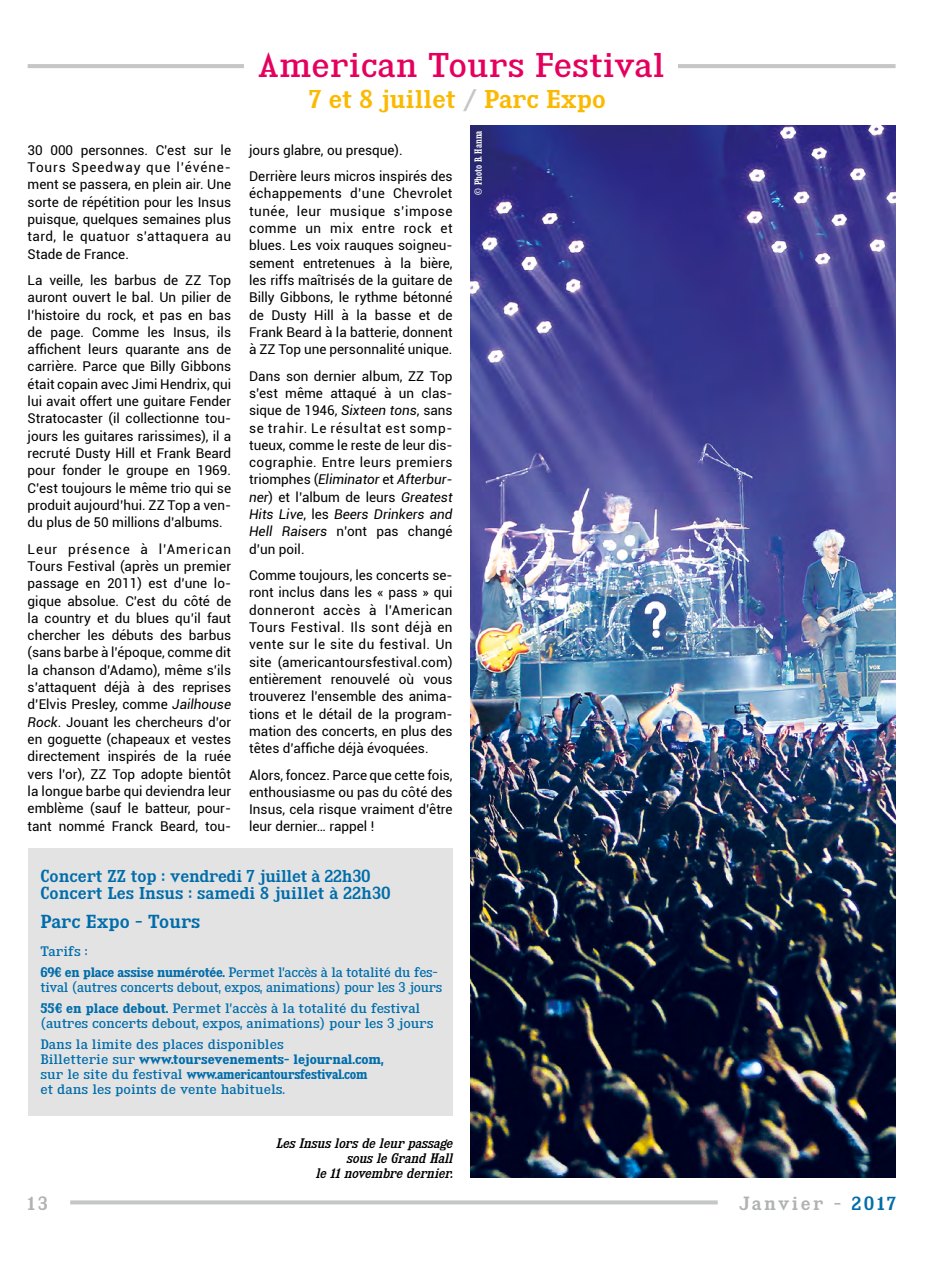
<style>
.page{position:relative;width:936px;height:1263px;background:#fff}
.page>*{position:absolute;margin:0;border:0;box-sizing:border-box;transform-origin:0 0}
.t1{font:30px "Kingsbridge Rg";color:#e5005e}
.t2{font:22.5px "Kingsbridge Sb";color:#fbb900}
.t3{font:16.5px "Kingsbridge Sb";letter-spacing:.15em;color:#b1b2b3}
.t4{font:16.5px "Kingsbridge Sb";color:#006dab}
.t5{font:15px/16.5px "Kingsbridge Sb";color:#006dab}
.t6{font:13.5px/17.2px "Roboto";color:#000;text-align:justify}
.t7{font:12px/21px "Kingsbridge Rg";letter-spacing:-.01em;color:#006dab}
.t8{font:12px/21px "Kingsbridge Rg";letter-spacing:-.01em;color:#006dab;scale:.96 1}
.t9{font:italic 12px/15px "Kingsbridge Rg";color:#000;text-align:right}
.t10{font:9px "Kingsbridge Cd Sb";color:#fff}
.s1{color:#c5c6c6}
.s2{font-style:italic}
.s3{font-weight:700}
.s4{color:#006dab}
</style>
<div class="page">
<svg style="left:70px;top:1200px;width:647px;height:4px;background:#cacbcb"></svg>
<hr style="left:28px;top:64px;width:867px;height:4px;background:#c5c6c6">
<div style="left:244px;top:50px;width:434px;height:32px;background:#fff"></div>
<img style="left:470px;top:125px;width:425px;height:1053px">
<div style="left:28px;top:848px;width:424px;height:268px;background:#e3e3e3"></div>
<h1 class="t1" style="left:258px;top:47px;width:408px">American Tours Festival</h1>
<h2 class="t2" style="left:309px;top:86px;width:299px">7 et 8 juillet <span class="s1">/</span> Parc Expo</h2>
<p class="t6" style="left:249px;top:136px;width:205px;line-height:26.4px">jours glabre, ou presque).<br>Derrière leurs micros inspirés des</p>
<p class="t6" style="left:249px;top:185px;width:205px">échappements d’une Chevrolet tunée, leur musique s’impose comme un mix entre rock et blues. Les voix rauques soigneu&shy;sement entretenues à la bière, les riffs maîtrisés de la guitare de Billy Gibbons, le rythme bétonné de Dusty Hill à la basse et de Frank Beard à la batterie, donnent à ZZ Top une personnalité unique.</p>
<p class="t6" style="left:249px;top:367px;width:205px">Dans son dernier album, ZZ Top s’est même attaqué à un clas&shy;sique de 1946, <span class="s2">Sixteen tons</span>, sans se trahir. Le résultat est somp&shy;tueux, comme le reste de leur dis&shy;cographie. Entre leurs premiers triomphes (<span class="s2">Eliminator</span> et <span class="s2">Afterbur&shy;ner</span>) et l’album de leurs <span class="s2">Greatest Hits Live</span>, les <span class="s2">Beers Drinkers and Hell Raisers</span> n’ont pas changé d’un poil.</p>
<p class="t6" style="left:249px;top:566px;width:205px">Comme toujours, les concerts se&shy;ront inclus dans les « pass » qui donneront accès à l’American Tours Festival. Ils sont déjà en vente sur le site du festival. Un site (americantoursfestival.com) entièrement renouvelé où vous trouverez l’ensemble des anima&shy;tions et le détail de la program&shy;mation des concerts, en plus des têtes d’affiche déjà évoquées.</p>
<p class="t6" style="left:249px;top:765px;width:205px">Alors, foncez. Parce que cette fois, enthousiasme ou pas du côté des Insus, cela risque vraiment d’être leur dernier… rappel !</p>
<p class="t5" style="left:40px;top:868px;width:352px">Concert ZZ top : vendredi 7 juillet à 22h30<br>Concert Les Insus : samedi 8 juillet à 22h30</p>
<p class="t4" style="left:40px;top:912px;width:161px">Parc Expo - Tours</p>
<p class="t7" style="left:40px;top:941px;width:399px">Tarifs :<br><span class="s3">69€ en place assise numérotée.</span> Permet l’accès à la totalité du fes-</p>
<p class="t8" style="left:40px;top:977px;width:420px">tival (autres concerts debout, expos, animations) pour les 3 jours<br><span class="s3">55€ en place debout.</span> Permet l’accès à la totalité du festival</p>
<p class="t7" style="left:40px;top:1013px;width:394px">(autres concerts debout, expos, animations) pour les 3 jours<br>Dans la limite des places disponibles</p>
<p class="t7" style="left:40px;top:1052px;width:345px;line-height:15px">Billetterie sur <span class="s3">www.toursevenements- lejournal.com, </span>sur le site du festival <span class="s3">www.americantoursfestival.com<br></span>et dans les points de vente habituels.</p>
<p class="t6" style="left:28px;top:141px;width:205px">30 000 personnes. C’est sur le Tours Speedway que l’événe&shy;ment se passera, en plein air. Une sorte de répétition pour les Insus puisque, quelques semaines plus tard, le quatuor s’attaquera au Stade de France.</p>
<p class="t6" style="left:28px;top:271px;width:205px">La veille, les barbus de ZZ Top auront ouvert le bal. Un pilier de l’histoire du rock, et pas en bas de page. Comme les Insus, ils affichent leurs quarante ans de carrière. Parce que Billy Gibbons était copain avec Jimi Hendrix, qui lui avait offert une guitare Fender Stratocaster (il collectionne tou&shy;jours les guitares rarissimes), il a recruté Dusty Hill et Frank Beard pour fonder le groupe en 1969.<br>C’est toujours le même trio qui se produit aujourd’hui. ZZ Top a ven&shy;du plus de 50 millions d’albums.</p>
<p class="t6" style="left:28px;top:540px;width:205px">Leur présence à l’American Tours Festival (après un premier passage en 2011) est d’une lo&shy;gique absolue. C’est du côté de la country et du blues qu’il faut chercher les débuts des barbus (sans barbe à l’époque, comme dit la chanson d’Adamo), même s’ils s’attaquent déjà à des reprises d’Elvis Presley, comme <span class="s2">Jailhouse Rock</span>. Jouant les chercheurs d’or en goguette (chapeaux et vestes directement inspirés de la ruée vers l’or), ZZ Top adopte bientôt la longue barbe qui deviendra leur emblème (sauf le batteur, pour&shy;tant nommé Franck Beard, tou-</p>
<p class="t9" style="left:276px;top:1136px;width:178px">Les Insus lors de leur passage sous le Grand Hall<br>le 11 novembre dernier.</p>
<p class="t10" style="left:473px;top:195px;width:66px;rotate:-90deg">© Photo B. Hanna</p>
<p class="t3" style="left:28px;top:1193px;width:22px">13</p>
<p class="t3" style="left:739px;top:1193px;width:159px">Janvier - <span class="s4">2017</span></p>
</div>
